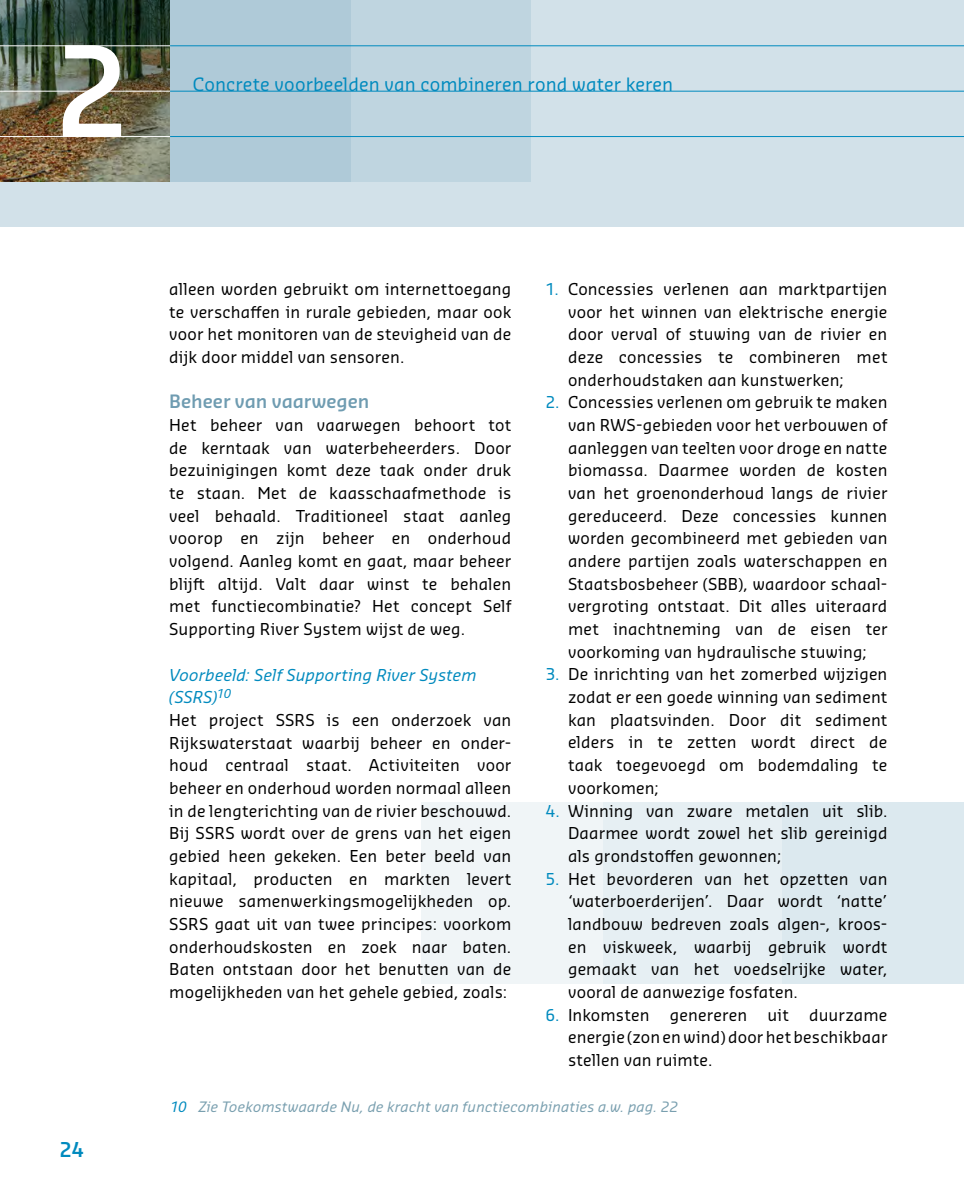
<style>
.page{position:relative;width:964px;height:1191px;background:#fff}
.page>*{position:absolute;margin:0;border:0;box-sizing:border-box;transform-origin:0 0}
.t1{font:600 122px "Sansa Pro";color:#fff}
.t2{font:600 20px "Sansa Pro";color:#008abe}
.t3{font:18px "Sansa Pro";letter-spacing:.01em;color:#008abe}
.t4{font:600 18px "Sansa Pro";letter-spacing:-.005em;color:#6f9cb1}
.t5{font:16px/22.6px "Sansa Pro";letter-spacing:.01em;color:#000;text-align:justify}
.t6{font:italic 14px "Sansa Pro";letter-spacing:.015em;color:#799faf}
.s1{font-style:italic;color:#008abe}
.s2{color:#008abe}
</style>
<div class="page">
<div style="left:0;top:0;width:964px;height:227px;background:#d2e1e9"></div>
<img style="left:0;top:137px;width:170px;height:44px">
<img style="left:0;top:46px;width:170px;height:45px">
<img style="left:0;top:92px;width:170px;height:44px">
<svg style="left:0;top:0;width:170px;height:45px;background:#243d2f"></svg>
<hr style="left:0;top:45px;width:170px;height:1px;background:#fff">
<hr style="left:0;top:91px;width:170px;height:1px;background:#fff">
<hr style="left:0;top:136px;width:170px;height:1px;background:#fff">
<div style="left:351px;top:0;width:180px;height:181px;background:#bfd5e0"></div>
<div style="left:170px;top:0;width:181px;height:181px;background:#afcad8"></div>
<hr style="left:170px;top:45px;width:794px;height:1px;background:#008abe">
<hr style="left:170px;top:91px;width:794px;height:1px;background:#008abe">
<hr style="left:170px;top:136px;width:794px;height:1px;background:#008abe">
<div style="left:601px;top:802px;width:182px;height:181px;background:#e6eff3"></div>
<div style="left:421px;top:802px;width:182px;height:181px;background:#f0f5f7"></div>
<div style="left:782px;top:802px;width:182px;height:181px;background:#dce9ef"></div>
<h1 class="t1" style="left:54px;top:11px;width:78px">2</h1>
<p class="t3" style="left:193px;top:72px;width:482px">Concrete voorbeelden van combineren rond water keren</p>
<p class="t2" style="left:60px;top:1136px;width:26px">24</p>
<p class="t5" style="left:169px;top:277px;width:344px">alleen worden gebruikt om internettoegang te verschaffen in rurale gebieden, maar ook voor het monitoren van de stevigheid van de dijk door middel van sensoren.</p>
<p class="t4" style="left:169px;top:390px;width:202px">Beheer van vaarwegen</p>
<p class="t5" style="left:169px;top:413px;width:344px">Het beheer van vaarwegen behoort tot de kerntaak van waterbeheerders. Door bezuinigingen komt deze taak onder druk te staan. Met de kaasschaafmethode is veel behaald. Traditioneel staat aanleg voorop en zijn beheer en onderhoud volgend. Aanleg komt en gaat, maar beheer blijft altijd. Valt daar winst te behalen met functiecombinatie? Het concept Self Supporting River System wijst de weg.</p>
<p class="t5" style="left:169px;top:662px;width:344px;text-align:left"><span class="s1">Voorbeeld: Self Supporting River System (SSRS)</span><sup>10<br></sup>Het project SSRS is een onderzoek van Rijkswaterstaat waarbij beheer en onder&shy;houd centraal staat. Activiteiten voor beheer en onderhoud worden normaal alleen in de lengterichting van de rivier beschouwd.<br>Bij SSRS wordt over de grens van het eigen gebied heen gekeken. Een beter beeld van kapitaal, producten en markten levert nieuwe samenwerkingsmogelijkheden op.<br>SSRS gaat uit van twee principes: voorkom onderhoudskosten en zoek naar baten.<br>Baten ontstaan door het benutten van de mogelijkheden van het gehele gebied, zoals:</p>
<p class="t5" style="left:568px;top:277px;width:321px;text-indent:-23px"><span class="s2">1.</span> Concessies verlenen aan marktpartijen voor het winnen van elektrische energie door verval of stuwing van de rivier en deze concessies te combineren met onderhoudstaken aan kunstwerken;</p>
<p class="t5" style="left:568px;top:390px;width:321px;text-indent:-23px"><span class="s2">2.</span> Concessies verlenen om gebruik te maken van RWS-gebieden voor het verbouwen of aanleggen van teelten voor droge en natte biomassa. Daarmee worden de kosten van het groenonderhoud langs de rivier gereduceerd. Deze concessies kunnen worden gecombineerd met gebieden van andere partijen zoals waterschappen en Staatsbosbeheer (SBB), waardoor schaal&shy;vergroting ontstaat. Dit alles uiteraard met inachtneming van de eisen ter voorkoming van hydraulische stuwing;</p>
<p class="t5" style="left:568px;top:662px;width:321px;text-indent:-23px"><span class="s2">3.</span> De inrichting van het zomerbed wijzigen zodat er een goede winning van sediment kan plaatsvinden. Door dit sediment elders in te zetten wordt direct de taak toegevoegd om bodemdaling te voorkomen;</p>
<p class="t5" style="left:568px;top:798px;width:321px;text-indent:-23px"><span class="s2">4.</span> Winning van zware metalen uit slib.<br>Daarmee wordt zowel het slib gereinigd als grondstoffen gewonnen;</p>
<p class="t5" style="left:568px;top:866px;width:321px;text-indent:-23px"><span class="s2">5.</span> Het bevorderen van het opzetten van ‘waterboerderijen’. Daar wordt ‘natte’ landbouw bedreven zoals algen-, kroos&shy;en viskweek, waarbij gebruik wordt gemaakt van het voedselrijke water, vooral de aanwezige fosfaten.</p>
<p class="t5" style="left:545px;top:1002px;width:106px"><span class="s2">6.</span> Inkomsten</p>
<p class="t5" style="left:670px;top:1002px;width:79px">genereren</p>
<p class="t5" style="left:767px;top:1002px;width:23px">uit</p>
<p class="t5" style="left:568px;top:1002px;width:321px;text-indent:241px">duurzame energie (zon en wind) door het beschikbaar stellen van ruimte.</p>
<p class="t6" style="left:170px;top:1097px;width:510px"><span class="s2">10</span> Zie Toekomstwaarde Nu, de kracht van functiecombinaties a.w. pag. 22</p>
</div>
